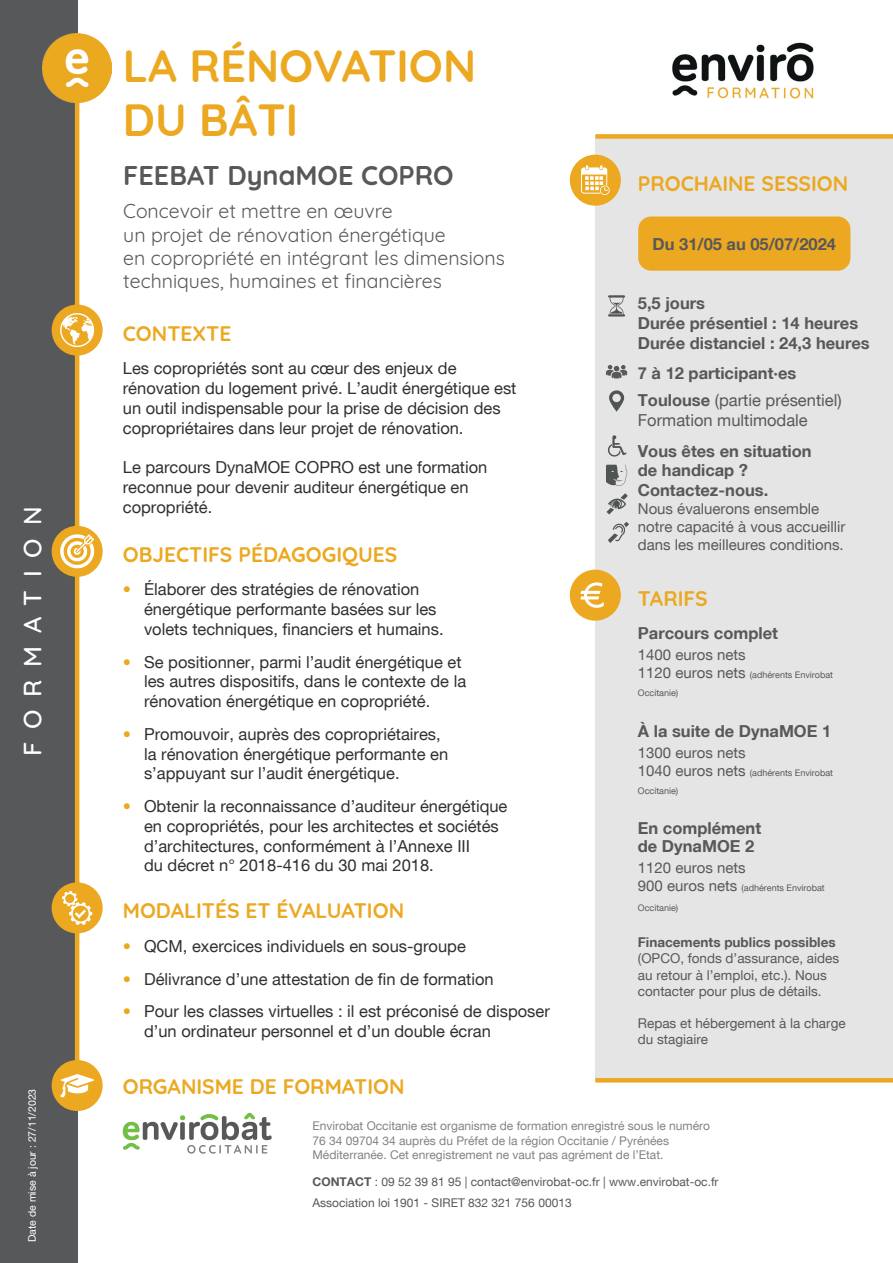
<style>
.page{position:relative;width:893px;height:1263px;background:#fff}
.page>*{position:absolute;margin:0;border:0;box-sizing:border-box;transform-origin:0 0}
.t1{font:700 45px/54px "Quicksand";color:#eba820}
.t2{font:700 27px "Quicksand";color:#57585a}
.t3{font:500 25.5px "Quicksand";letter-spacing:.5em;color:#fff}
.t4{font:700 21px "Quicksand";color:#eba820}
.t5{font:19.5px/23.4px "Quicksand";color:#57585a}
.t6{font:16.5px/19.8px "Helvetica Neue";color:#312f30}
.t7{font:700 16.5px/19.8px "Helvetica Neue";color:#57585a}
.t8{font:16.5px "Helvetica Neue";color:#57585a}
.t9{font:15px/18px "Helvetica Neue";color:#57585a}
.t10{font:13.5px/16.2px "Helvetica Neue";color:#57585a}
.t11{font:700 13.5px "Helvetica Neue";color:#57585a}
.t12{font:12px/14.4px "Helvetica Neue";color:#808285}
.t13{font:12px/21px "Helvetica Neue";color:#57585a}
.t14{font:10.5px "Helvetica Neue";color:#fff}
.t15{font:9px/18px "Helvetica Neue";color:#57585a}
.s1{color:#eba820}
.s2{font-weight:400}
.s3{font-size:15px}
.s4{font-weight:700}
</style>
<div class="page">
<div style="left:0;top:0;width:77px;height:1263px;background:#57585a"></div>
<div style="left:595px;top:138px;width:298px;height:942px;background:#e5e5e5"></div>
<div style="left:52px;top:305px;width:51px;height:51px;background:#eba820;border-radius:50%"></div>
<div style="left:52px;top:526px;width:51px;height:51px;background:#eba820;border-radius:50%"></div>
<div style="left:570px;top:155px;width:51px;height:51px;background:#eba820;border-radius:50%"></div>
<svg style="left:581px;top:165px;width:29px;height:30px"></svg>
<div style="left:570px;top:570px;width:51px;height:51px;background:#eba820;border-radius:50%"></div>
<svg style="left:580px;top:582px;width:24px;height:26px"></svg>
<svg style="left:608px;top:295px;width:17px;height:22px"></svg>
<svg style="left:609px;top:390px;width:15px;height:22px"></svg>
<svg style="left:606px;top:365px;width:21px;height:14px"></svg>
<svg style="left:608px;top:435px;width:18px;height:22px"></svg>
<svg style="left:608px;top:522px;width:21px;height:21px"></svg>
<svg style="left:606px;top:493px;width:22px;height:21px"></svg>
<svg style="left:606px;top:465px;width:21px;height:21px"></svg>
<img style="left:672px;top:42px;width:142px;height:57px">
<hr style="left:75px;top:101px;width:4px;height:992px;background:#eba820">
<img style="left:43px;top:33px;width:69px;height:69px">
<svg style="left:60px;top:313px;width:34px;height:35px"></svg>
<svg style="left:58px;top:533px;width:37px;height:37px"></svg>
<svg style="left:595px;top:1078px;width:298px;height:4px"></svg>
<div style="left:52px;top:882px;width:51px;height:51px;background:#eba820;border-radius:50%"></div>
<svg style="left:62px;top:891px;width:30px;height:34px"></svg>
<div style="left:638px;top:216px;width:212px;height:55px;background:#eba820;border-radius:13px"></div>
<div style="left:52px;top:1060px;width:51px;height:51px;background:#eba820;border-radius:50%"></div>
<svg style="left:60px;top:1074px;width:34px;height:23px"></svg>
<svg style="left:123px;top:1113px;width:149px;height:41px"></svg>
<div style="left:595px;top:134px;width:298px;height:5px;background:#eba820"></div>
<h3 class="t3" style="left:12px;top:756px;width:251px;rotate:-90deg">FORMATION</h3>
<p class="t14" style="left:27px;top:1242px;width:155px;rotate:-90deg">Date de mise à jour : 27/11/2023</p>
<h1 class="t1" style="left:123px;top:35px;width:355px">LA RÉNOVATION<br>DU BÂTI</h1>
<h2 class="t2" style="left:123px;top:153px;width:332px">FEEBAT DynaMOE COPRO</h2>
<p class="t5" style="left:123px;top:198px;width:383px">Concevoir et mettre en œuvre<br>un projet de rénovation énergétique<br>en copropriété en intégrant les dimensions techniques, humaines et financières</p>
<p class="t4" style="left:123px;top:316px;width:110px">CONTEXTE</p>
<p class="t6" style="left:123px;top:359px;width:395px">Les copropriétés sont au cœur des enjeux de rénovation du logement privé. L’audit énergétique est un outil indispensable pour la prise de décision des copropriétaires dans leur projet de rénovation.</p>
<p class="t6" style="left:123px;top:458px;width:366px">Le parcours DynaMOE COPRO est une formation reconnue pour devenir auditeur énergétique en copropriété.</p>
<p class="t4" style="left:123px;top:537px;width:276px">OBJECTIFS PÉDAGOGIQUES</p>
<p class="t6" style="left:144px;top:581px;width:301px;text-indent:-21px"><span class="s1">•</span> Élaborer des stratégies de rénovation énergétique performante basées sur les volets techniques, financiers et humains.</p>
<p class="t6" style="left:144px;top:653px;width:324px;text-indent:-21px"><span class="s1">•</span> Se positionner, parmi l’audit énergétique et les autres dispositifs, dans le contexte de la rénovation énergétique en copropriété.</p>
<p class="t6" style="left:144px;top:725px;width:306px;text-indent:-21px"><span class="s1">•</span> Promouvoir, auprès des copropriétaires, la rénovation énergétique performante en s’appuyant sur l’audit énergétique.</p>
<p class="t6" style="left:144px;top:797px;width:365px;text-indent:-21px"><span class="s1">•</span> Obtenir la reconnaissance d’auditeur énergétique en copropriétés, pour les architectes et sociétés d’architectures, conformément à l’Annexe III<br>du décret n° 2018-416 du 30 mai 2018.</p>
<p class="t4" style="left:123px;top:893px;width:283px">MODALITÉS ET ÉVALUATION</p>
<p class="t6" style="left:123px;top:937px;width:345px"><span class="s1">•</span> QCM, exercices individuels en sous-groupe</p>
<p class="t6" style="left:123px;top:970px;width:372px"><span class="s1">•</span> Délivrance d’une attestation de fin de formation</p>
<p class="t6" style="left:144px;top:1002px;width:407px;text-indent:-21px"><span class="s1">•</span> Pour les classes virtuelles : il est préconisé de disposer d’un ordinateur personnel et d’un double écran</p>
<p class="t4" style="left:123px;top:1069px;width:283px">ORGANISME DE FORMATION</p>
<p class="t4" style="left:638px;top:166px;width:212px">PROCHAINE SESSION</p>
<p class="t7" style="left:653px;top:235px;width:185px">Du 31/05 au 05/07/2024</p>
<p class="t7" style="left:638px;top:294px;width:233px">5,5 jours<br>Durée présentiel : 14 heures<br>Durée distanciel : 24,3 heures</p>
<p class="t7" style="left:638px;top:360px;width:205px;line-height:27.9px">7 à 12 participant·es<br>Toulouse <span class="s2">(partie présentiel)</span></p>
<p class="t8" style="left:638px;top:413px;width:171px">Formation multimodale</p>
<p class="t7" style="left:638px;top:442px;width:175px">Vous êtes en situation de handicap ?<br>Contactez-nous.</p>
<p class="t9" style="left:638px;top:501px;width:209px">Nous évaluerons ensemble notre capacité à vous accueillir dans les meilleures conditions.</p>
<p class="t4" style="left:638px;top:581px;width:71px">TARIFS</p>
<p class="t7" style="left:638px;top:624px;width:142px">Parcours complet</p>
<p class="t9" style="left:638px;top:647px;width:109px">1400 euros nets</p>
<p class="t15" style="left:638px;top:667px;width:197px"><span class="s3">1120 euros nets</span> (adhérents Envirobat<br>Occitanie)</p>
<p class="t7" style="left:638px;top:722px;width:195px">À la suite de DynaMOE 1</p>
<p class="t9" style="left:638px;top:744px;width:109px">1300 euros nets</p>
<p class="t15" style="left:638px;top:764px;width:197px"><span class="s3">1040 euros nets</span> (adhérents Envirobat<br>Occitanie)</p>
<p class="t7" style="left:638px;top:820px;width:125px;line-height:18px">En complément de DynaMOE 2</p>
<p class="t9" style="left:638px;top:860px;width:109px">1120 euros nets</p>
<p class="t15" style="left:638px;top:879px;width:188px;line-height:19.8px"><span class="s3">900 euros nets</span> (adhérents Envirobat<br>Occitanie)</p>
<p class="t11" style="left:638px;top:936px;width:199px">Finacements publics possibles</p>
<p class="t10" style="left:638px;top:951px;width:203px">(OPCO, fonds d’assurance, aides au retour à l’emploi, etc.). Nous contacter pour plus de détails.</p>
<p class="t10" style="left:638px;top:1016px;width:209px">Repas et hébergement à la charge du stagiaire</p>
<p class="t12" style="left:312px;top:1119px;width:399px">Envirobat Occitanie est organisme de formation enregistré sous le numéro<br>76 34 09704 34 auprès du Préfet de la région Occitanie / Pyrénées<br>Méditerranée. Cet enregistrement ne vaut pas agrément de l’Etat.</p>
<p class="t13" style="left:312px;top:1172px;width:408px"><span class="s4">CONTACT</span> : 09 52 39 81 95 | contact@envirobat-oc.fr | www.envirobat-oc.fr<br>Association loi 1901 - SIRET 832 321 756 00013</p>
</div>
